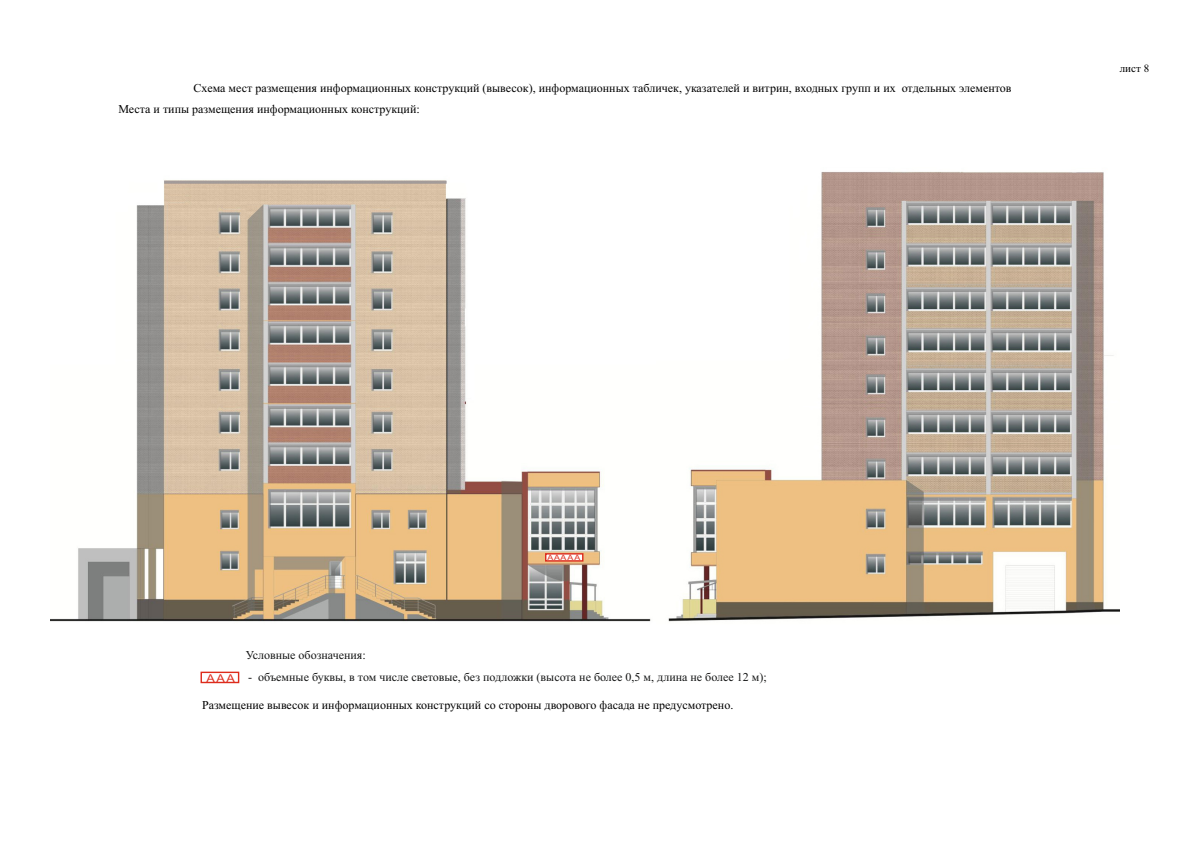
<style>
.page{position:relative;width:1191px;height:842px;background:#fff}
.page>*{position:absolute;margin:0;border:0;box-sizing:border-box;transform-origin:0 0}
.t1{font:12px/20.8px "Times New Roman";color:#000}
.t2{font:12px/22.7px "Times New Roman";color:#151616}
.t3{font:11px "Times New Roman";color:#000}
.t4{font:7.5px "Arial";letter-spacing:.115em;color:#dd2b1c;scale:1.16 1}
.s1{font-family:"Arial";font-size:10.8px;color:#dd2b1c}
</style>
<div class="page">
<img style="left:51px;top:180px;width:600px;height:442px">
<img style="left:668px;top:172px;width:450px;height:450px">
<svg style="left:200px;top:671px;width:40px;height:13px"></svg>
<svg style="left:544px;top:552px;width:40px;height:10px"></svg>
<p class="t1" style="left:118px;top:79px;width:894px;text-indent:75px">Схема мест размещения информационных конструкций (вывесок), информационных табличек, указателей и витрин, входных групп и их отдельных элементов<br>Места и типы размещения информационных конструкций:</p>
<p class="t3" style="left:1119px;top:65px;width:31px">лист 8</p>
<p class="t4" style="left:547px;top:555px;width:30px">ААААА</p>
<p class="t2" style="left:206px;top:645px;width:561px;text-indent:39px">Условные обозначения:<br><span class="s1">ААА</span> - объемные буквы, в том числе световые, без подложки (высота не более 0,5 м, длина не более 12 м);</p>
<p class="t1" style="left:202px;top:696px;width:532px">Размещение вывесок и информационных конструкций со стороны дворового фасада не предусмотрено.</p>
</div>
